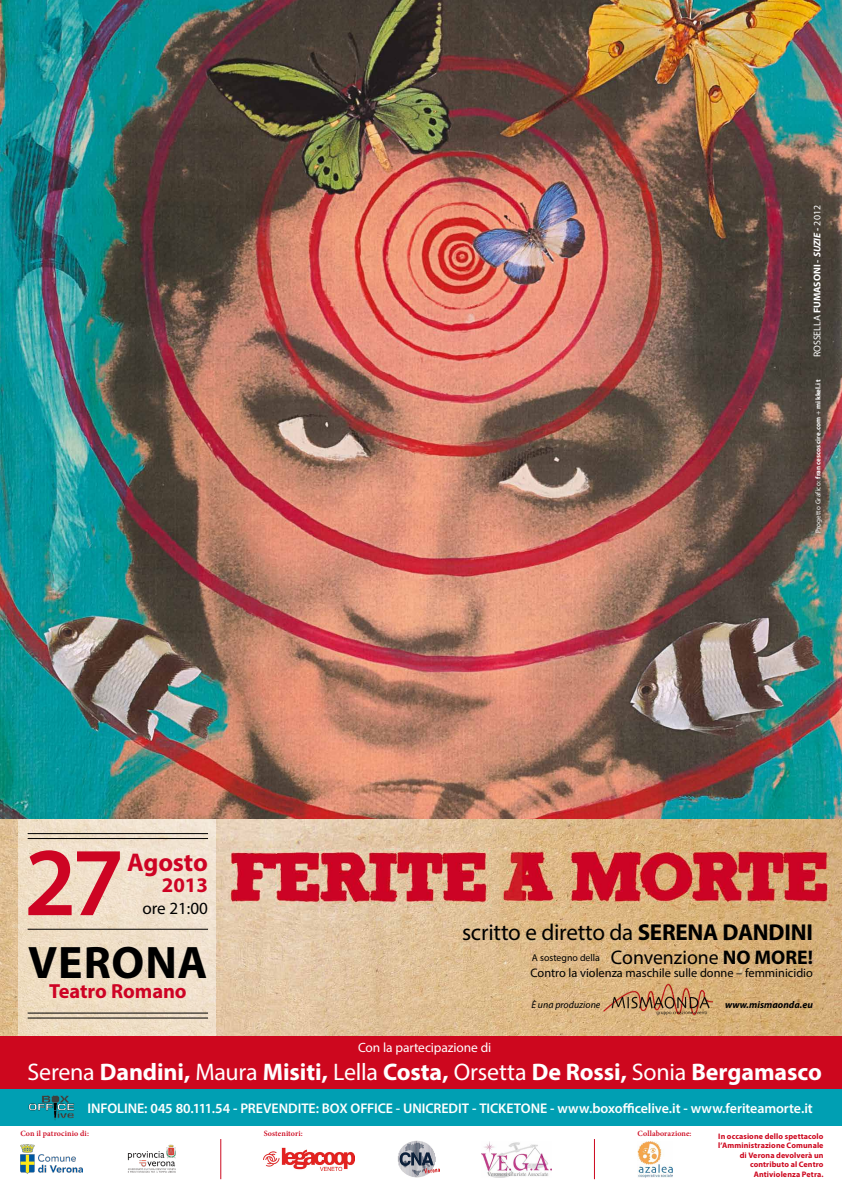
<style>
.page{position:relative;width:842px;height:1191px;background:#fff}
.page>*{position:absolute;margin:0;border:0;box-sizing:border-box;transform-origin:0 0}
.t1{font:600 98.1px "Myriad Pro";color:#cd0423}
.t2{font:700 45.7px "Myriad Pro";letter-spacing:.02em;color:#000}
.t3{font:700 25.7px "Myriad Pro";letter-spacing:-.005em;color:#ce0324}
.t4{font:700 24px "Myriad Pro";letter-spacing:-.005em;color:#fff}
.t5{font:23.1px "Myriad Pro";letter-spacing:-.01em;color:#000}
.t6{font:700 20.8px "Myriad Pro";color:#ce0324}
.t7{font:700 20.4px "Myriad Pro";letter-spacing:-.005em;color:#ce0324}
.t8{font:19.8px "Myriad Pro";color:#000}
.t9{font:17.1px "Myriad Pro";color:#000}
.t10{font:600 14px "Myriad Pro";letter-spacing:-.005em;color:#fff}
.t11{font:13.4px "Myriad Pro";letter-spacing:-.005em;color:#fff}
.t12{font:12.3px "Myriad Pro";color:#000}
.t13{font:9.9px "Myriad Pro";color:#fff}
.t14{font:italic 700 9.9px "Myriad Pro";color:#000}
.t15{font:italic 9.9px "Myriad Pro";color:#000}
.t16{font:9.9px "Myriad Pro";color:#000}
.t17{font:700 8px/9.6px "Myriad Pro";letter-spacing:.015em;color:#cd071e;text-align:right}
.t18{font:600 8px "Minion Pro";letter-spacing:.015em;color:#cd071e}
.t19{font:700 7px "Myriad Pro";letter-spacing:.025em;color:#fff}
.s1{font-weight:700}
.s2{font-weight:700;font-style:italic}
.s3{font-weight:400}
</style>
<div class="page">
<img style="left:0;top:0;width:842px;height:819px">
<img style="left:0;top:819px;width:842px;height:216px">
<img style="left:600px;top:981px;width:112px;height:36px">
<svg style="left:18px;top:819px;width:198px;height:216px;background:#edddc7"></svg>
<hr style="left:28px;top:929px;width:180px;height:1px;background:#000">
<hr style="left:28px;top:1012px;width:180px;height:1px;background:#000">
<hr style="left:28px;top:833px;width:180px;height:1px;background:#000">
<hr style="left:28px;top:1017px;width:180px;height:1px;background:#000">
<hr style="left:28px;top:838px;width:180px;height:1px;background:#000">
<div style="left:0;top:1088px;width:842px;height:38px;background:#009fb3"></div>
<img style="left:127px;top:1144px;width:49px;height:29px">
<img style="left:20px;top:1144px;width:62px;height:29px">
<img style="left:28px;top:1095px;width:47px;height:25px">
<hr style="left:220px;top:1139px;width:1px;height:40px;background:#cd071e">
<hr style="left:594px;top:1139px;width:1px;height:40px;background:#cd071e">
<div style="left:0;top:1035px;width:842px;height:53px;background:#cd071e"></div>
<img style="left:264px;top:1147px;width:91px;height:23px">
<img style="left:398px;top:1140px;width:41px;height:37px">
<img style="left:482px;top:1141px;width:69px;height:36px">
<img style="left:637px;top:1141px;width:36px;height:36px">
<p class="t13" style="left:811px;top:357px;width:153px;rotate:-90deg">ROSSELLA <span class="s1">FUMASONI -</span> <span class="s2">SUZIE</span> <span class="s1">-</span> 2012</p>
<h1 class="t1" style="left:24px;top:819px;width:102px">27</h1>
<h3 class="t3" style="left:127px;top:845px;width:82px">Agosto</h3>
<h3 class="t6" style="left:162px;top:871px;width:48px">2013</h3>
<h3 class="t9" style="left:142px;top:897px;width:67px">ore 21:00</h3>
<h2 class="t2" style="left:28px;top:933px;width:181px">VERONA</h2>
<h3 class="t7" style="left:49px;top:977px;width:139px">Teatro Romano</h3>
<p class="t19" style="left:813px;top:533px;width:155px;rotate:-90deg"><span class="s3">Progetto Grafico:</span> francescoscire.com <span class="s3">+</span> mikkel.it</p>
<h3 class="t5" style="left:462px;top:917px;width:352px">scritto e diretto da <span class="s1">SERENA DANDINI</span></h3>
<h3 class="t8" style="left:611px;top:945px;width:203px">Convenzione <span class="s1">NO MORE!</span></h3>
<h3 class="t12" style="left:531px;top:965px;width:284px">Contro la violenza maschile sulle donne – femminicidio</h3>
<p class="t16" style="left:532px;top:951px;width:69px">A sostegno della</p>
<p class="t15" style="left:531px;top:999px;width:70px">È una produzione</p>
<p class="t14" style="left:725px;top:998px;width:89px">www.mismaonda.eu</p>
<h3 class="t11" style="left:358px;top:1039px;width:135px">Con la partecipazione di</h3>
<h3 class="t4" style="left:28px;top:1056px;width:796px"><span class="s3">Serena</span> Dandini, <span class="s3">Maura</span> Misiti, <span class="s3">Lella</span> Costa, <span class="s3">Orsetta</span> De Rossi, <span class="s3">Sonia</span> Bergamasco</h3>
<h3 class="t10" style="left:87px;top:1099px;width:727px">INFOLINE: 045 80.111.54 - PREVENDITE: BOX OFFICE - UNICREDIT - TICKETONE - www.boxofficelive.it - www.feriteamorte.it</h3>
<p class="t18" style="left:20px;top:1128px;width:70px">Con il patrocinio di:</p>
<p class="t18" style="left:264px;top:1128px;width:41px">Sostenitori:</p>
<p class="t18" style="left:637px;top:1128px;width:56px">Collaborazione:</p>
<p class="t17" style="left:718px;top:1130px;width:107px">In occasione dello spettacolo l’Amministrazione Comunale di Verona devolverà un contributo al Centro<br>Antiviolenza Petra.</p>
</div>
